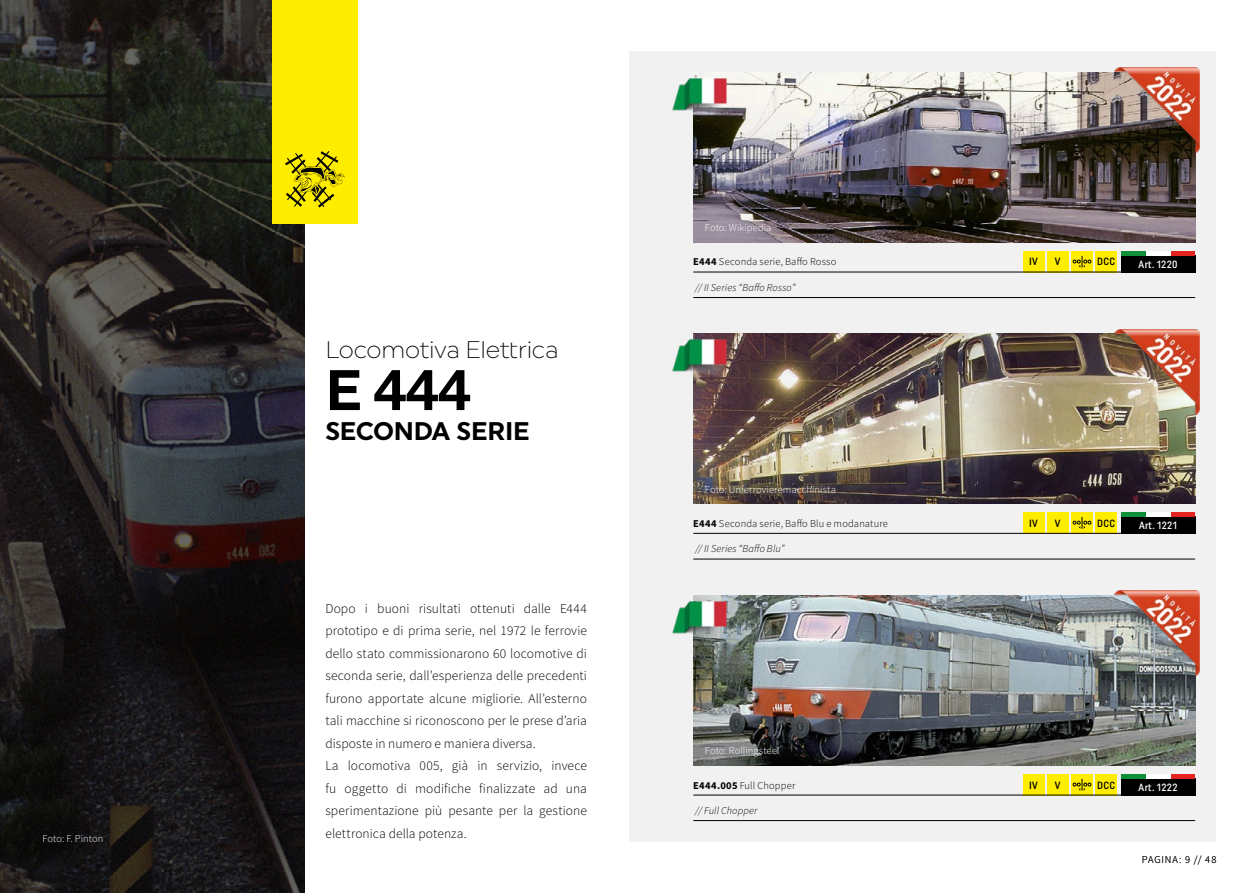
<style>
.page{position:relative;width:1259px;height:893px;background:#fff}
.page>*{position:absolute;margin:0;border:0;box-sizing:border-box;transform-origin:0 0}
.t1{font:700 57px "Uniform";color:#000}
.t2{font:700 25.5px "Uniform";letter-spacing:-.015em;color:#000}
.t3{font:300 24px "Uniform";letter-spacing:-.01em;color:#000}
.t4{font:300 13.5px/22.5px "Source Sans Pro";letter-spacing:.005em;color:#000}
.t5{font:300 10.5px "Source Sans Pro";letter-spacing:.02em;color:#000}
.t6{font:300 10.5px "Source Sans Pro";letter-spacing:.005em;color:#fff}
.t7{font:italic 300 10.5px "Source Sans Pro";letter-spacing:.015em;color:#000}
.t8{font:500 10.5px "Uniform Condensed";letter-spacing:.035em;color:#fff}
.t9{font:500 10.5px "Uniform Condensed";letter-spacing:.025em;color:#000}
.t10{font:300 10.5px "Source Sans Pro";letter-spacing:.09em;color:#000}
.s1{font-weight:700}
</style>
<div class="page">
<div style="left:629px;top:51px;width:587px;height:791px;background:#f1f1f2"></div>
<img style="left:693px;top:595px;width:502px;height:170px">
<img style="left:693px;top:334px;width:502px;height:170px">
<img style="left:693px;top:72px;width:502px;height:170px">
<div style="left:1095px;top:251px;width:22px;height:21px;background:#ffed00"></div>
<div style="left:1023px;top:251px;width:21px;height:21px;background:#ffed00"></div>
<div style="left:1047px;top:251px;width:21px;height:21px;background:#ffed00"></div>
<div style="left:1071px;top:251px;width:21px;height:21px;background:#ffed00"></div>
<svg style="left:1072px;top:256px;width:19px;height:12px"></svg>
<div style="left:1095px;top:512px;width:22px;height:21px;background:#ffed00"></div>
<div style="left:1023px;top:512px;width:21px;height:21px;background:#ffed00"></div>
<div style="left:1047px;top:512px;width:21px;height:21px;background:#ffed00"></div>
<div style="left:1071px;top:512px;width:21px;height:21px;background:#ffed00"></div>
<svg style="left:1072px;top:517px;width:19px;height:12px"></svg>
<div style="left:1095px;top:774px;width:22px;height:21px;background:#ffed00"></div>
<div style="left:1023px;top:774px;width:21px;height:21px;background:#ffed00"></div>
<div style="left:1047px;top:774px;width:21px;height:21px;background:#ffed00"></div>
<div style="left:1071px;top:774px;width:21px;height:21px;background:#ffed00"></div>
<svg style="left:1072px;top:779px;width:19px;height:12px"></svg>
<hr style="left:693px;top:272px;width:502px;height:1px;background:#000">
<hr style="left:693px;top:795px;width:502px;height:1px;background:#000">
<hr style="left:693px;top:533px;width:502px;height:1px;background:#000">
<div style="left:1121px;top:778px;width:74px;height:17px;background:#000"></div>
<div style="left:1121px;top:516px;width:74px;height:18px;background:#000"></div>
<div style="left:1121px;top:255px;width:74px;height:17px;background:#000"></div>
<hr style="left:693px;top:820px;width:502px;height:1px;background:#000">
<hr style="left:693px;top:559px;width:502px;height:1px;background:#000">
<hr style="left:693px;top:297px;width:502px;height:1px;background:#000">
<svg style="left:0;top:0;width:304px;height:893px"></svg>
<div style="left:272px;top:0;width:85px;height:223px;background:#ffed00"></div>
<svg style="left:285px;top:151px;width:59px;height:57px"></svg>
<img style="left:672px;top:78px;width:55px;height:39px">
<img style="left:672px;top:340px;width:55px;height:38px">
<img style="left:672px;top:601px;width:55px;height:39px">
<hr style="left:1170px;top:251px;width:25px;height:4px;background:#e52321">
<hr style="left:1145px;top:251px;width:25px;height:4px;background:#fff">
<hr style="left:1121px;top:251px;width:24px;height:4px;background:#0d9038">
<hr style="left:1170px;top:512px;width:25px;height:4px;background:#e52321">
<hr style="left:1145px;top:512px;width:25px;height:4px;background:#fff">
<hr style="left:1121px;top:512px;width:24px;height:4px;background:#0d9038">
<hr style="left:1170px;top:774px;width:25px;height:4px;background:#e52321">
<hr style="left:1145px;top:774px;width:25px;height:4px;background:#fff">
<hr style="left:1121px;top:774px;width:24px;height:4px;background:#0d9038">
<img style="left:1114px;top:68px;width:85px;height:85px">
<img style="left:1114px;top:329px;width:85px;height:85px">
<img style="left:1114px;top:591px;width:85px;height:85px">
<p class="t6" style="left:43px;top:832px;width:62px">Foto: F. Pinton</p>
<h3 class="t3" style="left:325px;top:335px;width:235px">Locomotiva Elettrica</h3>
<h1 class="t1" style="left:325px;top:356px;width:148px">E 444</h1>
<h2 class="t2" style="left:325px;top:416px;width:206px">SECONDA SERIE</h2>
<p class="t4" style="left:325px;top:597px;width:263px">Dopo i buoni risultati ottenuti dalle E444 prototipo e di prima serie, nel 1972 le ferrovie dello stato commissionarono 60 locomotive di seconda serie, dall’esperienza delle precedenti furono apportate alcune migliorie. All’esterno tali macchine si riconoscono per le prese d’aria disposte in numero e maniera diversa.<br>La locomotiva 005, già in servizio, invece fu oggetto di modifiche finalizzate ad una sperimentazione più pesante per la gestione elettronica della potenza.</p>
<p class="t6" style="left:705px;top:221px;width:68px">Foto: Wikipedia</p>
<p class="t5" style="left:693px;top:256px;width:145px"><span class="s1">E444</span> Seconda serie, Baffo Rosso</p>
<p class="t7" style="left:695px;top:281px;width:102px">// II Series “Baffo Rosso”</p>
<p class="t6" style="left:705px;top:483px;width:132px">Foto: Unferrovieremacchinista</p>
<p class="t5" style="left:693px;top:517px;width:196px"><span class="s1">E444</span> Seconda serie, Baffo Blu e modanature</p>
<p class="t7" style="left:695px;top:543px;width:91px">// II Series “Baffo Blu”</p>
<p class="t6" style="left:705px;top:744px;width:76px">Foto: Rollingsteel</p>
<p class="t5" style="left:693px;top:779px;width:104px"><span class="s1">E444.005</span> Full Chopper</p>
<p class="t7" style="left:695px;top:804px;width:64px">// Full Chopper</p>
<p class="t9" style="left:1029px;top:255px;width:10px">IV</p>
<p class="t9" style="left:1055px;top:255px;width:7px">V</p>
<p class="t9" style="left:1097px;top:255px;width:20px">DCC</p>
<p class="t8" style="left:1138px;top:258px;width:41px">Art. 1220</p>
<p class="t9" style="left:1029px;top:517px;width:10px">IV</p>
<p class="t9" style="left:1055px;top:517px;width:7px">V</p>
<p class="t9" style="left:1097px;top:517px;width:20px">DCC</p>
<p class="t8" style="left:1139px;top:519px;width:40px">Art. 1221</p>
<p class="t9" style="left:1029px;top:778px;width:10px">IV</p>
<p class="t9" style="left:1055px;top:778px;width:7px">V</p>
<p class="t9" style="left:1097px;top:778px;width:20px">DCC</p>
<p class="t8" style="left:1138px;top:781px;width:40px">Art. 1222</p>
<p class="t10" style="left:1141px;top:853px;width:76px">PAGINA: 9 // 48</p>
</div>
